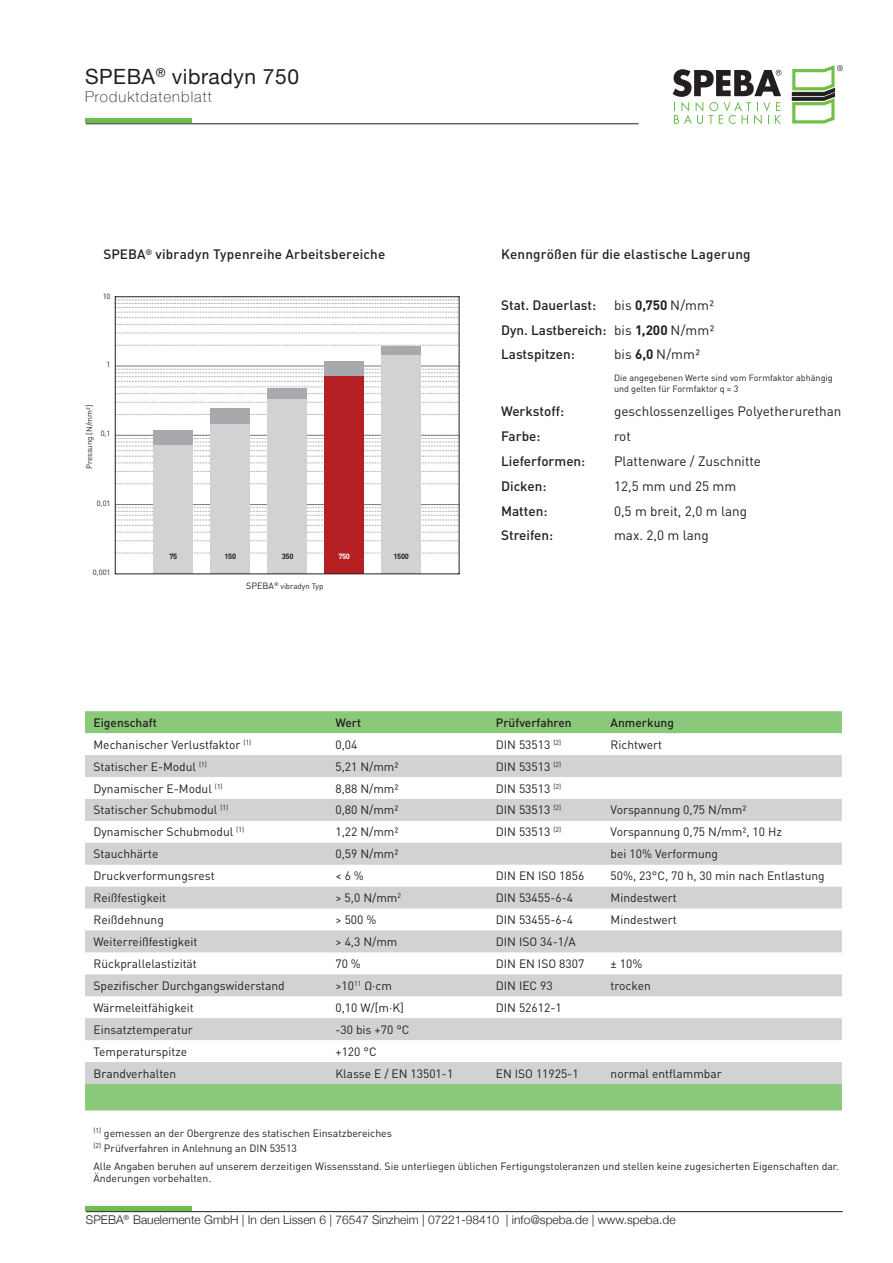
<style>
.page{position:relative;width:893px;height:1263px;background:#fff}
.page>*{position:absolute;margin:0;border:0;box-sizing:border-box;transform-origin:0 0}
.t1{font:21px "Helvetica Neue";letter-spacing:.025em;color:#231f20}
.t2{font:100 15px "Helvetica Neue";letter-spacing:.075em;color:#231f20}
.t3{font:500 13.5px/24.8px "DIN Pro";color:#231f20;text-align:justify}
.t4{font:13.5px "DIN Pro";color:#231f20}
.t5{font:12px "DIN Pro";color:#231f20}
.t6{font:300 12px "Helvetica Neue";color:#231f20}
.t7{font:500 12px "DIN Pro";color:#231f20}
.t8{font:10.5px/15px "DIN Pro";color:#231f20}
.t9{font:9px/10.8px "DIN Pro";color:#231f20}
.t10{font:7.8px "DIN Pro";color:#231f20}
.t11{font:7.5px "DIN Pro";color:#231f20}
.t12{font:700 7.5px "DIN Pro";letter-spacing:-.04em;color:#231f20}
.t13{font:700 7.5px "DIN Pro";color:#fff}
.s1{font-size:9px}
.s2{font-weight:400}
.s3{font-weight:700}
</style>
<div class="page">
<svg style="left:85px;top:711px;width:757px;height:399px;fill:#8bc97a"></svg>
<svg style="left:85px;top:755px;width:757px;height:329px;fill:#d1d2d4"></svg>
<hr style="left:86px;top:1211px;width:757px;height:1px;background:#231f20">
<hr style="left:86px;top:1206px;width:106px;height:4px;background:#6bbe4d">
<svg style="left:673px;top:69px;width:108px;height:55px"></svg>
<svg style="left:791px;top:65px;width:52px;height:59px"></svg>
<hr style="left:86px;top:123px;width:553px;height:1px;background:#231f20">
<div style="left:86px;top:118px;width:106px;height:5px;background:#6bbe4d"></div>
<svg style="left:116px;top:300px;width:342px;height:253px"></svg>
<hr style="left:115px;top:504px;width:344px;height:1px;background:#75797b">
<hr style="left:115px;top:435px;width:344px;height:1px;background:#75797b">
<hr style="left:115px;top:366px;width:344px;height:1px;background:#75797b">
<div style="left:153px;top:445px;width:40px;height:129px;background:#d1d2d4"></div>
<div style="left:210px;top:424px;width:40px;height:150px;background:#d1d2d4"></div>
<div style="left:267px;top:398px;width:40px;height:176px;background:#d1d2d4"></div>
<div style="left:324px;top:376px;width:40px;height:198px;background:#b62024"></div>
<div style="left:381px;top:355px;width:40px;height:219px;background:#d1d2d4"></div>
<div style="left:153px;top:430px;width:40px;height:15px;background:#a8a9ad"></div>
<div style="left:210px;top:408px;width:40px;height:16px;background:#a8a9ad"></div>
<div style="left:267px;top:388px;width:40px;height:10px;background:#a8a9ad"></div>
<div style="left:324px;top:362px;width:40px;height:14px;background:#a8a9ad"></div>
<div style="left:381px;top:346px;width:40px;height:9px;background:#a8a9ad"></div>
<hr style="left:115px;top:573px;width:344px;height:1px;background:#231f20">
<hr style="left:115px;top:296px;width:344px;height:1px;background:#231f20">
<hr style="left:115px;top:297px;width:1px;height:277px;background:#231f20">
<hr style="left:459px;top:297px;width:1px;height:277px;background:#231f20">
<h1 class="t1" style="left:85px;top:61px;width:215px">SPEBA<sup>®</sup> vibradyn 750</h1>
<p class="t2" style="left:85px;top:85px;width:128px">Produktdatenblatt</p>
<p class="t3" style="left:103px;top:241px;width:283px">SPEBA<sup>®</sup> vibradyn Typenreihe Arbeitsbereiche</p>
<p class="t3" style="left:501px;top:241px;width:251px">Kenngrößen für die elastische Lagerung</p>
<p class="t11" style="left:103px;top:291px;width:9px">10</p>
<p class="t11" style="left:107px;top:359px;width:5px">1</p>
<p class="t10" style="left:84px;top:469px;width:66px;rotate:-90deg">Pressung [N/mm²]</p>
<p class="t11" style="left:101px;top:429px;width:11px">0,1</p>
<p class="t11" style="left:97px;top:498px;width:15px">0,01</p>
<p class="t11" style="left:93px;top:567px;width:19px">0,001</p>
<p class="t12" style="left:169px;top:551px;width:9px">75</p>
<p class="t12" style="left:224px;top:551px;width:13px">150</p>
<p class="t12" style="left:282px;top:551px;width:13px">350</p>
<p class="t13" style="left:338px;top:551px;width:13px">750</p>
<p class="t12" style="left:393px;top:551px;width:17px">1500</p>
<p class="t10" style="left:246px;top:580px;width:79px"><span class="s1">SPEBA</span><sup>®</sup> vibradyn Typ</p>
<p class="t3" style="left:501px;top:292px;width:215px;text-indent:113px"><span class="s2">bis</span> <span class="s3">0,750</span> <span class="s2">N/mm²<br></span>Dyn. Lastbereich: <span class="s2">bis</span> <span class="s3">1,200</span> <span class="s2">N/mm²<br></span>Lastspitzen:</p>
<p class="t3" style="left:501px;top:292px;width:96px">Stat. Dauerlast:</p>
<p class="t4" style="left:614px;top:345px;width:87px">bis <span class="s3">6,0</span> N/mm²</p>
<p class="t9" style="left:614px;top:372px;width:220px">Die angegebenen Werte sind vom Formfaktor abhängig und gelten für Formfaktor q = 3</p>
<p class="t3" style="left:501px;top:399px;width:65px">Werkstoff:</p>
<p class="t4" style="left:614px;top:402px;width:229px">geschlossenzelliges Polyetherurethan</p>
<p class="t3" style="left:501px;top:423px;width:41px">Farbe:</p>
<p class="t4" style="left:614px;top:427px;width:18px">rot</p>
<p class="t3" style="left:501px;top:448px;width:86px">Lieferformen:</p>
<p class="t4" style="left:614px;top:452px;width:148px">Plattenware / Zuschnitte</p>
<p class="t3" style="left:501px;top:473px;width:47px">Dicken:</p>
<p class="t4" style="left:614px;top:477px;width:124px">12,5 mm und 25 mm</p>
<p class="t3" style="left:501px;top:498px;width:48px">Matten:</p>
<p class="t4" style="left:614px;top:502px;width:135px">0,5 m breit, 2,0 m lang</p>
<p class="t3" style="left:501px;top:523px;width:54px">Streifen:</p>
<p class="t4" style="left:614px;top:526px;width:96px">max. 2,0 m lang</p>
<p class="t7" style="left:94px;top:714px;width:65px">Eigenschaft</p>
<p class="t7" style="left:335px;top:714px;width:27px">Wert</p>
<p class="t7" style="left:496px;top:714px;width:77px">Prüfverfahren</p>
<p class="t7" style="left:611px;top:714px;width:65px">Anmerkung</p>
<p class="t5" style="left:94px;top:736px;width:159px">Mechanischer Verlustfaktor <sup>(1)</sup></p>
<p class="t5" style="left:335px;top:736px;width:23px">0,04</p>
<p class="t5" style="left:496px;top:736px;width:67px">DIN 53513 <sup>(2)</sup></p>
<p class="t5" style="left:611px;top:736px;width:53px">Richtwert</p>
<p class="t5" style="left:94px;top:758px;width:115px">Statischer E-Modul <sup>(1)</sup></p>
<p class="t5" style="left:335px;top:758px;width:65px">5,21 N/mm²</p>
<p class="t5" style="left:496px;top:758px;width:67px">DIN 53513 <sup>(2)</sup></p>
<p class="t5" style="left:94px;top:780px;width:131px">Dynamischer E-Modul <sup>(1)</sup></p>
<p class="t5" style="left:335px;top:780px;width:65px">8,88 N/mm²</p>
<p class="t5" style="left:496px;top:780px;width:67px">DIN 53513 <sup>(2)</sup></p>
<p class="t5" style="left:94px;top:802px;width:136px">Statischer Schubmodul <sup>(1)</sup></p>
<p class="t5" style="left:335px;top:802px;width:65px">0,80 N/mm²</p>
<p class="t5" style="left:496px;top:802px;width:67px">DIN 53513 <sup>(2)</sup></p>
<p class="t5" style="left:611px;top:802px;width:137px">Vorspannung 0,75 N/mm²</p>
<p class="t5" style="left:94px;top:824px;width:152px">Dynamischer Schubmodul <sup>(1)</sup></p>
<p class="t5" style="left:335px;top:824px;width:65px">1,22 N/mm²</p>
<p class="t5" style="left:496px;top:824px;width:67px">DIN 53513 <sup>(2)</sup></p>
<p class="t5" style="left:611px;top:824px;width:173px">Vorspannung 0,75 N/mm², 10 Hz</p>
<p class="t5" style="left:94px;top:846px;width:66px">Stauchhärte</p>
<p class="t5" style="left:335px;top:846px;width:65px">0,59 N/mm²</p>
<p class="t5" style="left:611px;top:846px;width:109px">bei 10% Verformung</p>
<p class="t5" style="left:94px;top:868px;width:123px">Druckverformungsrest</p>
<p class="t5" style="left:335px;top:868px;width:30px">&lt; 6 %</p>
<p class="t5" style="left:496px;top:868px;width:90px">DIN EN ISO 1856</p>
<p class="t5" style="left:611px;top:868px;width:216px">50%, 23°C, 70 h, 30 min nach Entlastung</p>
<p class="t5" style="left:94px;top:890px;width:74px">Reißfestigkeit</p>
<p class="t5" style="left:335px;top:890px;width:67px">&gt; 5,0 N/mm<sup>2</sup></p>
<p class="t5" style="left:496px;top:890px;width:79px">DIN 53455-6-4</p>
<p class="t5" style="left:611px;top:890px;width:68px">Mindestwert</p>
<p class="t5" style="left:94px;top:912px;width:72px">Reißdehnung</p>
<p class="t5" style="left:335px;top:912px;width:43px">&gt; 500 %</p>
<p class="t5" style="left:496px;top:912px;width:79px">DIN 53455-6-4</p>
<p class="t5" style="left:611px;top:912px;width:68px">Mindestwert</p>
<p class="t5" style="left:94px;top:933px;width:106px">Weiterreißfestigkeit</p>
<p class="t5" style="left:335px;top:933px;width:64px">&gt; 4,3 N/mm</p>
<p class="t5" style="left:496px;top:933px;width:81px">DIN ISO 34-1/A</p>
<p class="t5" style="left:94px;top:955px;width:105px">Rückprallelastizität</p>
<p class="t5" style="left:335px;top:955px;width:27px">70 %</p>
<p class="t5" style="left:496px;top:955px;width:90px">DIN EN ISO 8307</p>
<p class="t5" style="left:611px;top:955px;width:33px">± 10%</p>
<p class="t5" style="left:94px;top:977px;width:193px">Spezifischer Durchgangswiderstand</p>
<p class="t5" style="left:335px;top:977px;width:58px">&gt;10<sup>11</sup> Ω·cm</p>
<p class="t5" style="left:496px;top:977px;width:58px">DIN IEC 93</p>
<p class="t5" style="left:611px;top:977px;width:42px">trocken</p>
<p class="t5" style="left:94px;top:999px;width:102px">Wärmeleitfähigkeit</p>
<p class="t5" style="left:335px;top:999px;width:70px">0,10 W/[m·K]</p>
<p class="t5" style="left:496px;top:999px;width:67px">DIN 52612-1</p>
<p class="t5" style="left:94px;top:1021px;width:101px">Einsatztemperatur</p>
<p class="t5" style="left:335px;top:1021px;width:76px">-30 bis +70 °C</p>
<p class="t5" style="left:94px;top:1043px;width:95px">Temperaturspitze</p>
<p class="t5" style="left:335px;top:1043px;width:43px">+120 °C</p>
<p class="t5" style="left:94px;top:1065px;width:84px">Brandverhalten</p>
<p class="t5" style="left:335px;top:1065px;width:119px">Klasse E / EN 13501-1</p>
<p class="t5" style="left:496px;top:1065px;width:84px">EN ISO 11925-1</p>
<p class="t5" style="left:611px;top:1065px;width:113px">normal entflammbar</p>
<p class="t8" style="left:94px;top:1125px;width:300px"><sup>(1)</sup> gemessen an der Obergrenze des statischen Einsatzbereiches <sup>(2)</sup> Prüfverfahren in Anlehnung an DIN 53513</p>
<p class="t8" style="left:94px;top:1159px;width:747px;line-height:12.6px">Alle Angaben beruhen auf unserem derzeitigen Wissensstand. Sie unterliegen üblichen Fertigungstoleranzen und stellen keine zugesicherten Eigenschaften dar.<br>Änderungen vorbehalten.</p>
<p class="t6" style="left:86px;top:1210px;width:591px">SPEBA<sup>®</sup> Bauelemente GmbH | In den Lissen 6 | 76547 Sinzheim | 07221-98410 | info@speba.de | www.speba.de</p>
</div>
